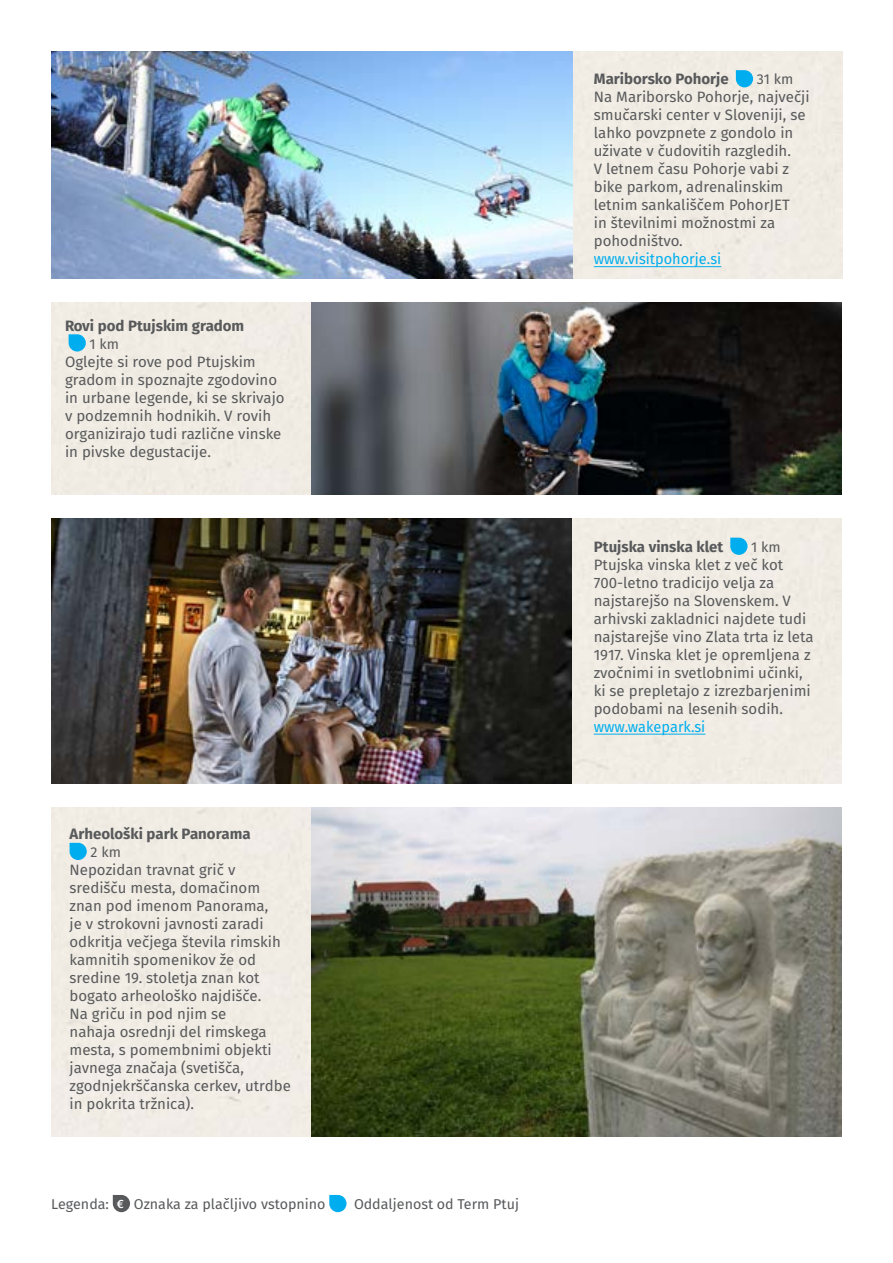
<style>
.page{position:relative;width:893px;height:1263px;background:#fff}
.page>*{position:absolute;margin:0;border:0;box-sizing:border-box;transform-origin:0 0}
.t1{font:15px/18px "Fira Sans";color:#58595b}
.t2{font:700 15px "Fira Sans";color:#58595b}
.t3{font:15px "Fira Sans";color:#00aeef}
.t4{font:14.25px "Fira Sans";color:#58595b}
.s1{font-weight:500;font-size:12px;color:#fff}
</style>
<div class="page">
<svg style="left:113px;top:1195px;width:17px;height:17px"></svg>
<svg style="left:329px;top:1195px;width:17px;height:17px"></svg>
<img style="left:311px;top:302px;width:531px;height:193px">
<img style="left:51px;top:519px;width:521px;height:264px">
<svg style="left:69px;top:334px;width:17px;height:17px"></svg>
<hr style="left:594px;top:734px;width:111px;height:1px;background:#00aeef">
<svg style="left:730px;top:538px;width:17px;height:17px"></svg>
<img style="left:51px;top:51px;width:521px;height:228px">
<hr style="left:594px;top:266px;width:127px;height:1px;background:#00aeef">
<svg style="left:736px;top:70px;width:17px;height:17px"></svg>
<img style="left:311px;top:808px;width:531px;height:329px">
<svg style="left:70px;top:843px;width:17px;height:17px"></svg>
<p class="t2" style="left:65px;top:315px;width:181px">Rovi pod Ptujskim gradom</p>
<p class="t4" style="left:90px;top:334px;width:31px">1 km</p>
<p class="t1" style="left:65px;top:353px;width:221px">Oglejte si rove pod Ptujskim gradom in spoznajte zgodovino in urbane legende, ki se skrivajo v podzemnih hodnikih. V rovih organizirajo tudi različne vinske in pivske degustacije.</p>
<p class="t2" style="left:70px;top:823px;width:183px">Arheološki park Panorama</p>
<p class="t4" style="left:91px;top:842px;width:32px">2 km</p>
<p class="t1" style="left:70px;top:862px;width:223px">Nepozidan travnat grič v središču mesta, domačinom znan pod imenom Panorama,<br>je v strokovni javnosti zaradi odkritja večjega števila rimskih kamnitih spomenikov že od sredine 19. stoletja znan kot bogato arheološko najdišče.<br>Na griču in pod njim se<br>nahaja osrednji del rimskega mesta, s pomembnimi objekti javnega značaja (svetišča, zgodnjekrščanska cerkev, utrdbe in pokrita tržnica).</p>
<p class="t4" style="left:51px;top:1194px;width:276px">Legenda: <span class="s1">€</span> Oznaka za plačljivo vstopnino</p>
<p class="t4" style="left:354px;top:1194px;width:166px">Oddaljenost od Term Ptuj</p>
<p class="t2" style="left:594px;top:69px;width:136px">Mariborsko Pohorje</p>
<p class="t4" style="left:757px;top:69px;width:38px">31 km</p>
<p class="t1" style="left:594px;top:89px;width:217px">Na Mariborsko Pohorje, največji smučarski center v Sloveniji, se lahko povzpnete z gondolo in uživate v čudovitih razgledih.<br>V letnem času Pohorje vabi z bike parkom, adrenalinskim letnim sankališčem PohorJET<br>in številnimi možnostmi za pohodništvo.</p>
<p class="t3" style="left:594px;top:249px;width:129px">www.visitpohorje.si</p>
<p class="t2" style="left:594px;top:536px;width:131px">Ptujska vinska klet</p>
<p class="t4" style="left:751px;top:537px;width:31px">1 km</p>
<p class="t1" style="left:594px;top:557px;width:221px">Ptujska vinska klet z več kot<br>700-letno tradicijo velja za najstarejšo na Slovenskem. V arhivski zakladnici najdete tudi najstarejše vino Zlata trta iz leta<br>1917. Vinska klet je opremljena z zvočnimi in svetlobnimi učinki, ki se prepletajo z izrezbarjenimi podobami na lesenih sodih.</p>
<p class="t3" style="left:594px;top:716px;width:113px">www.wakepark.si</p>
</div>
